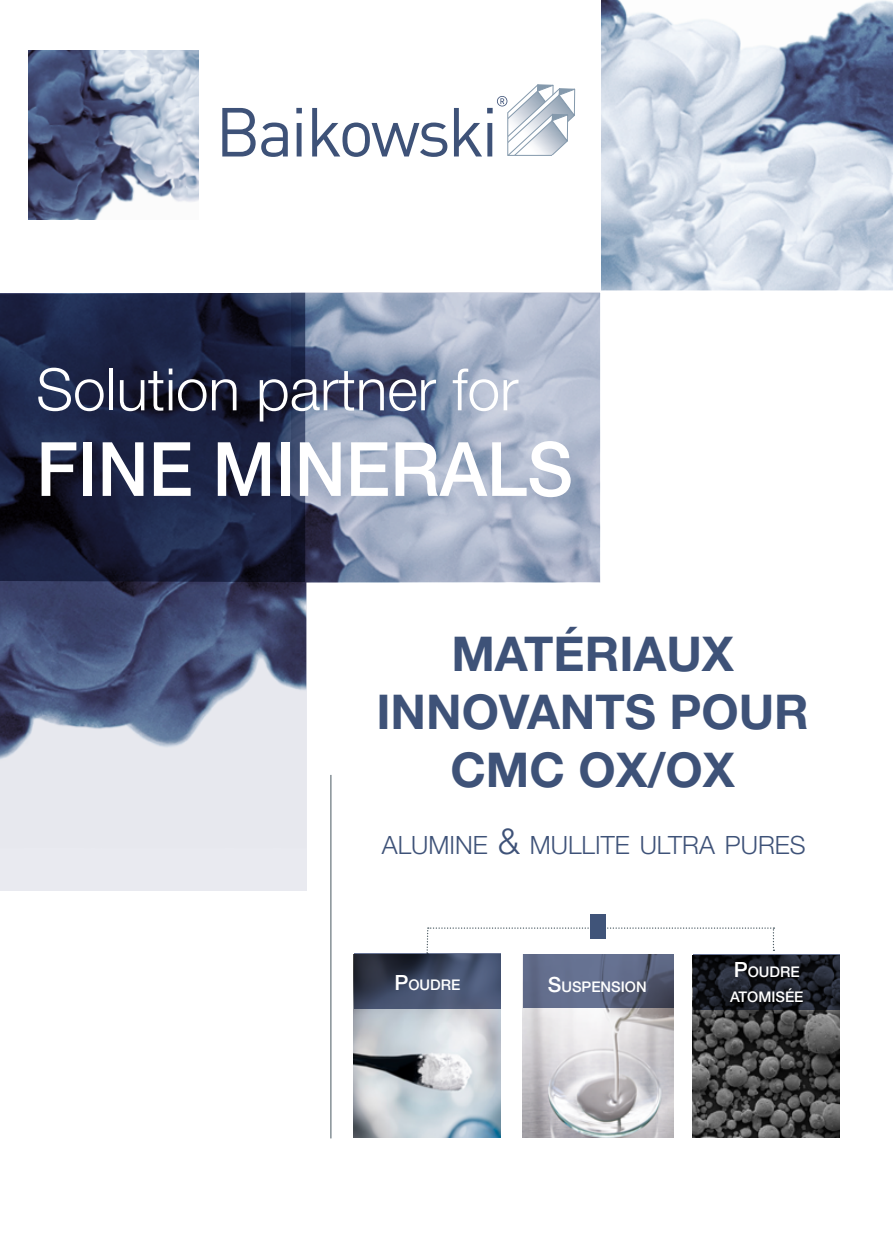
<style>
.page{position:relative;width:893px;height:1234px;background:#fff}
.page>*{position:absolute;margin:0;border:0;box-sizing:border-box;transform-origin:0 0}
.t1{font:500 75px "Helvetica Neue LT Std";color:#fff;scale:.94 1}
.t2{font:300 58.5px "Helvetica Neue LT Std";color:#fff}
.t3{font:700 48px/57.6px "Helvetica Neue LT Std";color:#3e5278;text-align:center}
.t4{font:300 25.2px "Helvetica Neue LT Std";color:#3e5278}
.t5{font:500 14.7px/25.2px "Helvetica Neue LT Std";color:#fff}
.s1{font-size:36px}
.s2{font-size:21px}
</style>
<div class="page">
<img style="left:354px;top:1008px;width:147px;height:129px">
<svg style="left:426px;top:927px;width:348px;height:26px"></svg>
<hr style="left:330px;top:774px;width:1px;height:364px;background:#495961">
<div style="left:590px;top:913px;width:16px;height:25px;background:#405479"></div>
<img style="left:306px;top:0;width:587px;height:847px">
<div style="left:0;top:0;width:600px;height:293px;background:#fff"></div>
<img style="left:29px;top:51px;width:169px;height:168px">
<svg style="left:222px;top:108px;width:66px;height:49px"></svg>
<svg style="left:296px;top:108px;width:6px;height:48px"></svg>
<svg style="left:312px;top:108px;width:135px;height:49px"></svg>
<svg style="left:454px;top:84px;width:122px;height:73px"></svg>
<svg style="left:0;top:582px;width:306px;height:308px;background:#a0a6b9"></svg>
<svg style="left:305px;top:293px;width:295px;height:289px;background:#9ba6bd"></svg>
<svg style="left:0;top:293px;width:305px;height:289px;background:#1b2240"></svg>
<img style="left:523px;top:1007px;width:150px;height:130px">
<img style="left:693px;top:1009px;width:147px;height:128px">
<svg style="left:354px;top:953px;width:147px;height:55px;background:#3e4861"></svg>
<svg style="left:693px;top:954px;width:147px;height:55px;background:#1b1e26"></svg>
<svg style="left:523px;top:954px;width:151px;height:53px;background:#5d6683"></svg>
<p class="t2" style="left:36px;top:353px;width:484px">Solution partner for</p>
<h1 class="t1" style="left:36px;top:424px;width:572px">FINE MINERALS</h1>
<p class="t3" style="left:376px;top:624px;width:434px">MATÉRIAUX<br>INNOVANTS POUR<br>CMC OX/OX</p>
<p class="t4" style="left:382px;top:829px;width:425px">ALUMINE <span class="s1">&amp;</span> MULLITE ULTRA PURES</p>
<p class="t5" style="left:394px;top:971px;width:68px"><span class="s2">P</span>OUDRE</p>
<p class="t5" style="left:548px;top:973px;width:100px"><span class="s2">S</span>USPENSION</p>
<p class="t5" style="left:730px;top:958px;width:75px"><span class="s2">P</span>OUDRE<br>ATOMISÉE</p>
</div>
